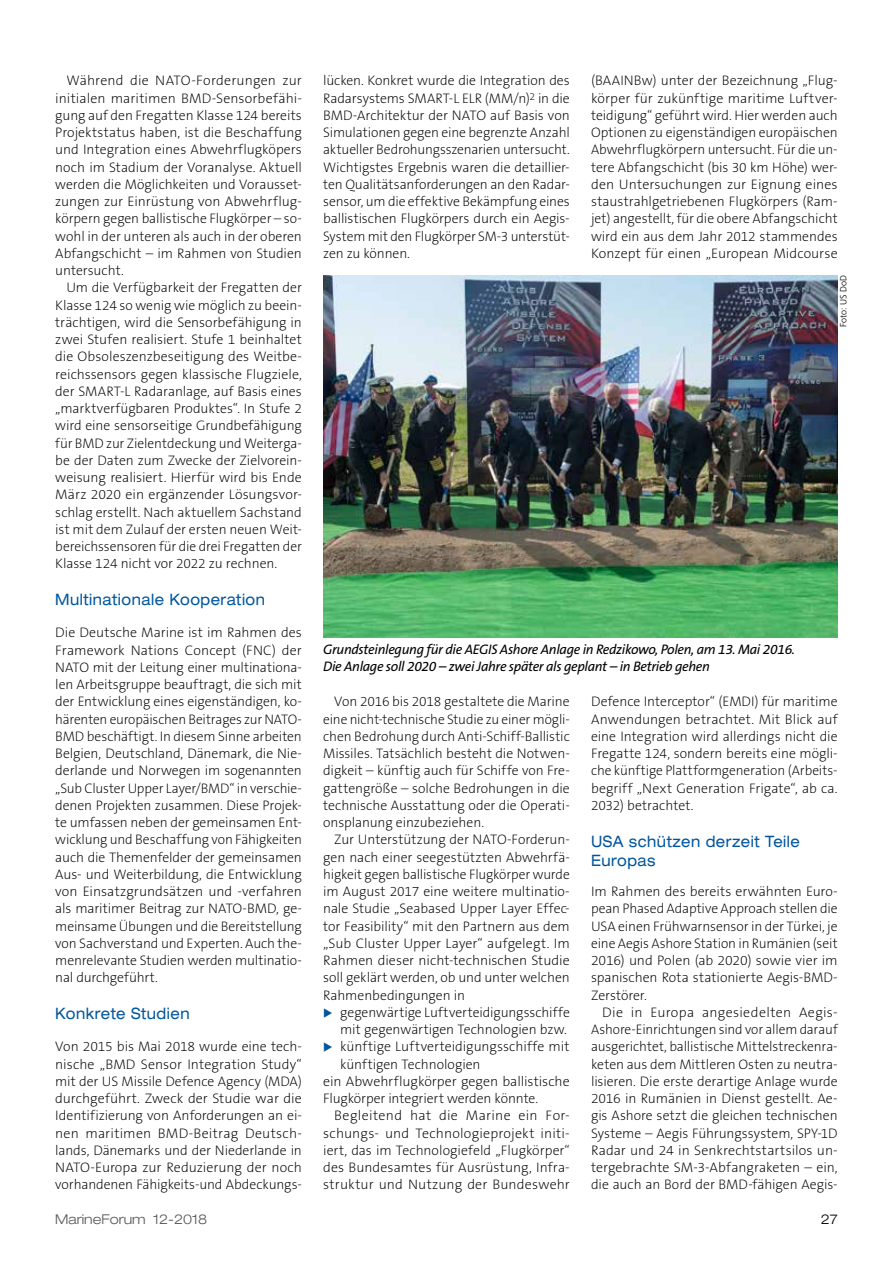
<style>
.page{position:relative;width:893px;height:1263px;background:#fff}
.page>*{position:absolute;margin:0;border:0;box-sizing:border-box;transform-origin:0 0}
.t1{font:expanded 15.75px/19.5px "Helvetica Neue";letter-spacing:.035em;color:#00569d;scale:.9 1}
.t2{font:200 13.8px/17.2px "The Sans B2";color:#000;text-align:justify}
.t3{font:italic 13.8px/16.5px "The Sans B5 Plain";letter-spacing:-.025em;color:#000}
.t4{font:200 13.8px "The Sans B2";letter-spacing:.025em;color:#000}
.t5{font:300 expanded 13.5px "Helvetica Neue";color:#575756}
.t6{font:300 expanded 13.5px "Helvetica Neue";color:#000}
.t7{font:300 9px "Frutiger";color:#000}
.s1{font-family:"Helvetica Neue Light Ext SC800";font-weight:400;font-stretch:normal}
</style>
<div class="page">
<img style="left:323px;top:275px;width:515px;height:362px">
<p class="t2" style="left:55px;top:73px;width:248px;text-indent:11px">Während die NATO-Forderungen zur initialen maritimen BMD-Sensorbefähi&shy;gung auf den Fregatten Klasse 124 bereits Projektstatus haben, ist die Beschaffung und Integration eines Abwehrflugköpers noch im Stadium der Voranalyse. Aktuell werden die Möglichkeiten und Vorausset&shy;zungen zur Einrüstung von Abwehrflug&shy;körpern gegen ballistische Flugkörper – so&shy;wohl in der unteren als auch in der oberen Abfangschicht – im Rahmen von Studien untersucht.</p>
<p class="t2" style="left:55px;top:280px;width:248px;text-indent:11px">Um die Verfügbarkeit der Fregatten der Klasse 124 so wenig wie möglich zu beein&shy;trächtigen, wird die Sensorbefähigung in zwei Stufen realisiert. Stufe 1 beinhaltet die Obsoleszenzbeseitigung des Weitbe&shy;reichssensors gegen klassische Flugziele, der SMART-L Radaranlage, auf Basis eines „marktverfügbaren Produktes“. In Stufe 2 wird eine sensorseitige Grundbefähigung für BMD zur Zielentdeckung und Weiterga&shy;be der Daten zum Zwecke der Zielvorein&shy;weisung realisiert. Hierfür wird bis Ende März 2020 ein ergänzender Lösungsvor&shy;schlag erstellt. Nach aktuellem Sachstand ist mit dem Zulauf der ersten neuen Weit&shy;bereichssensoren für die drei Fregatten der Klasse 124 nicht vor 2022 zu rechnen.</p>
<p class="t1" style="left:55px;top:589px;width:235px">Multinationale Kooperation</p>
<p class="t2" style="left:55px;top:625px;width:248px">Die Deutsche Marine ist im Rahmen des Framework Nations Concept (FNC) der NATO mit der Leitung einer multinationa&shy;len Arbeitsgruppe beauftragt, die sich mit der Entwicklung eines eigenständigen, ko&shy;härenten europäischen Beitrages zur NATO-BMD beschäftigt. In diesem Sinne arbeiten Belgien, Deutschland, Dänemark, die Nie&shy;derlande und Norwegen im sogenannten „Sub Cluster Upper Layer/BMD“ in verschie&shy;denen Projekten zusammen. Diese Projek&shy;te umfassen neben der gemeinsamen Ent&shy;wicklung und Beschaffung von Fähigkeiten auch die Themenfelder der gemeinsamen Aus- und Weiterbildung, die Entwicklung von Einsatzgrundsätzen und -verfahren als maritimer Beitrag zur NATO-BMD, ge&shy;meinsame Übungen und die Bereitstellung von Sachverstand und Experten. Auch the&shy;menrelevante Studien werden multinatio&shy;nal durchgeführt.</p>
<p class="t1" style="left:55px;top:1003px;width:151px">Konkrete Studien</p>
<p class="t2" style="left:55px;top:1039px;width:248px">Von 2015 bis Mai 2018 wurde eine tech&shy;nische „BMD Sensor Integration Study“ mit der US Missile Defence Agency (MDA) durchgeführt. Zweck der Studie war die Identifizierung von Anforderungen an ei&shy;nen maritimen BMD-Beitrag Deutsch&shy;lands, Dänemarks und der Niederlande in NATO-Europa zur Reduzierung der noch vorhandenen Fähigkeits-und Abdeckungs-</p>
<p class="t2" style="left:323px;top:73px;width:248px">lücken. Konkret wurde die Integration des Radarsystems SMART-L ELR (MM/n)<sup>2</sup> in die BMD-Architektur der NATO auf Basis von Simulationen gegen eine begrenzte Anzahl aktueller Bedrohungsszenarien untersucht.<br>Wichtigstes Ergebnis waren die detaillier&shy;ten Qualitätsanforderungen an den Radar&shy;sensor, um die effektive Bekämpfung eines ballistischen Flugkörpers durch ein Aegis-System mit den Flugkörper SM-3 unterstüt&shy;zen zu können.</p>
<p class="t2" style="left:591px;top:73px;width:248px">(BAAINBw) unter der Bezeichnung „Flug&shy;körper für zukünftige maritime Luftver&shy;teidigung“ geführt wird. Hier werden auch Optionen zu eigenständigen europäischen Abwehrflugkörpern untersucht. Für die un&shy;tere Abfangschicht (bis 30 km Höhe) wer&shy;den Untersuchungen zur Eignung eines staustrahlgetriebenen Flugkörpers (Ram&shy;jet) angestellt, für die obere Abfangschicht wird ein aus dem Jahr 2012 stammendes Konzept für einen „European Midcourse</p>
<p class="t7" style="left:838px;top:327px;width:53px;rotate:-90deg">Foto: US DoD</p>
<p class="t3" style="left:323px;top:642px;width:473px">Grundsteinlegung für die AEGIS Ashore Anlage in Redzikowo, Polen, am 13. Mai 2016.<br>Die Anlage soll 2020 – zwei Jahre später als geplant – in Betrieb gehen</p>
<p class="t2" style="left:323px;top:694px;width:248px;text-indent:11px">Von 2016 bis 2018 gestaltete die Marine eine nicht-technische Studie zu einer mögli&shy;chen Bedrohung durch Anti-Schiff-Ballistic Missiles. Tatsächlich besteht die Notwen&shy;digkeit – künftig auch für Schiffe von Fre&shy;gattengröße – solche Bedrohungen in die technische Ausstattung oder die Operati&shy;onsplanung einzubeziehen.</p>
<p class="t2" style="left:323px;top:832px;width:248px;text-indent:11px">Zur Unterstützung der NATO-Forderun&shy;gen nach einer seegestützten Abwehrfä&shy;higkeit gegen ballistische Flugkörper wurde im August 2017 eine weitere multinatio&shy;nale Studie „Seabased Upper Layer Effec&shy;tor Feasibility“ mit den Partnern aus dem „Sub Cluster Upper Layer“ aufgelegt. Im Rahmen dieser nicht-technischen Studie soll geklärt werden, ob und unter welchen Rahmenbedingungen in</p>
<p class="t2" style="left:340px;top:1004px;width:231px">gegenwärtige Luftverteidigungsschiffe</p>
<p class="t2" style="left:340px;top:1021px;width:228px">mit gegenwärtigen Technologien bzw.</p>
<p class="t2" style="left:340px;top:1039px;width:231px">künftige Luftverteidigungsschiffe mit</p>
<p class="t2" style="left:340px;top:1056px;width:142px">künftigen Technologien</p>
<p class="t2" style="left:323px;top:1073px;width:248px">ein Abwehrflugkörper gegen ballistische</p>
<p class="t2" style="left:323px;top:1090px;width:217px">Flugkörper integriert werden könnte.</p>
<p class="t4" style="left:334px;top:1109px;width:237px">Begleitend hat die Marine ein For-</p>
<p class="t2" style="left:323px;top:1125px;width:248px">schungs- und Technologieprojekt initi-</p>
<p class="t2" style="left:323px;top:1142px;width:248px">iert, das im Technologiefeld „Flugkörper“</p>
<p class="t2" style="left:323px;top:1159px;width:248px">des Bundesamtes für Ausrüstung, Infra-</p>
<p class="t2" style="left:323px;top:1177px;width:248px">struktur und Nutzung der Bundeswehr</p>
<p class="t2" style="left:591px;top:694px;width:248px">Defence Interceptor“ (EMDI) für maritime Anwendungen betrachtet. Mit Blick auf eine Integration wird allerdings nicht die Fregatte 124, sondern bereits eine mögli&shy;che künftige Plattformgeneration (Arbeits&shy;begriff „Next Generation Frigate“, ab ca.<br>2032) betrachtet.</p>
<p class="t1" style="left:591px;top:831px;width:234px">USA schützen derzeit Teile<br>Europas</p>
<p class="t2" style="left:591px;top:883px;width:248px">Im Rahmen des bereits erwähnten Euro&shy;pean Phased Adaptive Approach stellen die USA einen Frühwarnsensor in der Türkei, je eine Aegis Ashore Station in Rumänien (seit 2016) und Polen (ab 2020) sowie vier im spanischen Rota stationierte Aegis-BMD-Zerstörer.</p>
<p class="t2" style="left:591px;top:1004px;width:248px;text-indent:11px">Die in Europa angesiedelten Aegis-Ashore-Einrichtungen sind vor allem darauf ausgerichtet, ballistische Mittelstreckenra&shy;keten aus dem Mittleren Osten zu neutra&shy;lisieren. Die erste derartige Anlage wurde 2016 in Rumänien in Dienst gestellt. Ae&shy;gis Ashore setzt die gleichen technischen Systeme – Aegis Führungssystem, SPY-1D Radar und 24 in Senkrechtstartsilos un&shy;tergebrachte SM-3-Abfangraketen – ein, die auch an Bord der BMD-fähigen Aegis-</p>
<p class="t5" style="left:55px;top:1211px;width:154px">MarineForum <span class="s1">12-2018</span></p>
<p class="t6" style="left:821px;top:1211px;width:19px">27</p>
</div>
